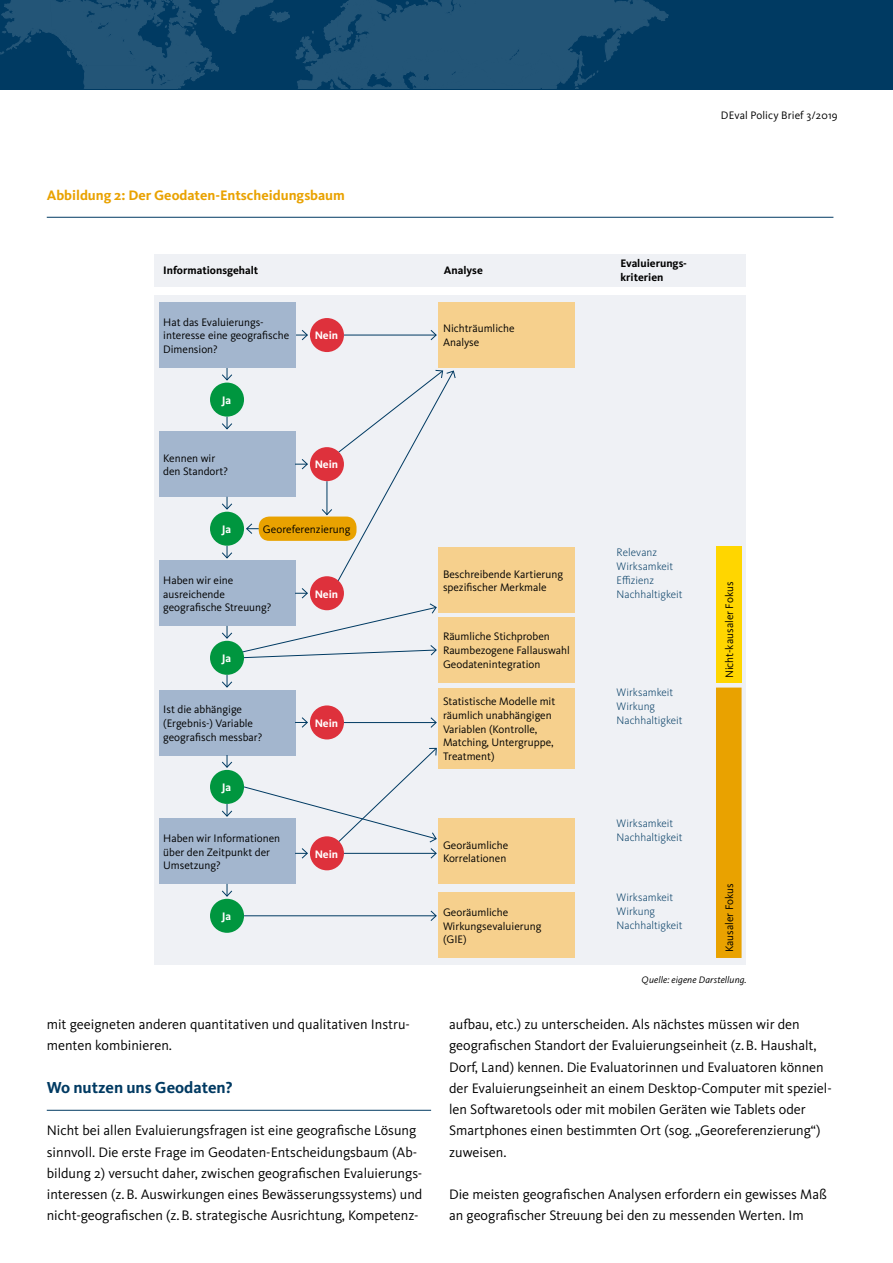
<style>
.page{position:relative;width:893px;height:1263px;background:#fff}
.page>*{position:absolute;margin:0;border:0;box-sizing:border-box;transform-origin:0 0}
.t1{font:700 16.5px "Kievit OT";color:#003a62}
.t2{font:14.25px/21.3px "Kievit OT";color:#000}
.t3{font:700 14.25px "Kievit OT";color:#e9a200}
.t4{font:11.25px/13.8px "Kievit OT";color:#000}
.t5{font:300 11.25px/13.8px "Kievit OT";color:#003a62}
.t6{font:700 11.25px/13.8px "Kievit OT";color:#000}
.t7{font:700 11.25px "Kievit OT";letter-spacing:-.005em;color:#fff}
.t8{font:italic 9.75px "Kievit OT";letter-spacing:.01em;color:#000}
</style>
<div class="page">
<div style="left:0;top:0;width:893px;height:90px;background:#003a62"></div>
<svg style="left:0;top:0;width:669px;height:89px"></svg>
<div style="left:155px;top:295px;width:591px;height:669px;background:#eff1f5"></div>
<div style="left:155px;top:254px;width:591px;height:32px;background:#eff1f5"></div>
<div style="left:159px;top:431px;width:136px;height:66px;background:#a3b6ce"></div>
<div style="left:159px;top:561px;width:136px;height:65px;background:#a3b6ce"></div>
<div style="left:159px;top:690px;width:136px;height:65px;background:#a3b6ce"></div>
<div style="left:159px;top:818px;width:136px;height:66px;background:#a3b6ce"></div>
<svg style="left:295px;top:329px;width:13px;height:12px"></svg>
<svg style="left:295px;top:716px;width:13px;height:12px"></svg>
<hr style="left:343px;top:722px;width:93px;height:1px;background:#003a62">
<svg style="left:430px;top:717px;width:7px;height:11px"></svg>
<svg style="left:243px;top:747px;width:194px;height:112px"></svg>
<hr style="left:244px;top:915px;width:192px;height:1px;background:#003a62">
<svg style="left:430px;top:910px;width:7px;height:11px"></svg>
<hr style="left:344px;top:335px;width:92px;height:1px;background:#003a62">
<svg style="left:430px;top:330px;width:7px;height:11px"></svg>
<svg style="left:222px;top:417px;width:10px;height:13px"></svg>
<svg style="left:222px;top:546px;width:10px;height:13px"></svg>
<svg style="left:222px;top:675px;width:11px;height:13px"></svg>
<svg style="left:222px;top:804px;width:11px;height:13px"></svg>
<svg style="left:222px;top:368px;width:10px;height:13px"></svg>
<svg style="left:222px;top:497px;width:11px;height:13px"></svg>
<svg style="left:222px;top:626px;width:11px;height:13px"></svg>
<svg style="left:221px;top:755px;width:12px;height:13px"></svg>
<svg style="left:222px;top:884px;width:11px;height:13px"></svg>
<svg style="left:239px;top:370px;width:217px;height:289px"></svg>
<div style="left:439px;top:302px;width:136px;height:66px;background:#f6d08d"></div>
<div style="left:439px;top:548px;width:136px;height:65px;background:#f6d08d"></div>
<div style="left:439px;top:617px;width:136px;height:66px;background:#f6d08d"></div>
<div style="left:717px;top:688px;width:24px;height:269px;background:#e9a200"></div>
<div style="left:716px;top:687px;width:26px;height:271px;border:2px solid #e9a200"></div>
<div style="left:716px;top:547px;width:26px;height:136px;background:#ffd600"></div>
<div style="left:439px;top:818px;width:136px;height:66px;background:#f6d08d"></div>
<div style="left:439px;top:893px;width:136px;height:65px;background:#f6d08d"></div>
<div style="left:439px;top:688px;width:136px;height:81px;background:#f6d08d"></div>
<div style="left:210px;top:383px;width:34px;height:34px;background:#00963f;border-radius:50%"></div>
<div style="left:210px;top:512px;width:34px;height:34px;background:#00963f;border-radius:50%"></div>
<div style="left:210px;top:641px;width:34px;height:34px;background:#00963f;border-radius:50%"></div>
<div style="left:210px;top:770px;width:34px;height:34px;background:#00963f;border-radius:50%"></div>
<div style="left:210px;top:899px;width:34px;height:34px;background:#00963f;border-radius:50%"></div>
<div style="left:310px;top:318px;width:34px;height:34px;background:#de313c;border-radius:50%"></div>
<div style="left:310px;top:447px;width:34px;height:34px;background:#de313c;border-radius:50%"></div>
<div style="left:310px;top:576px;width:34px;height:34px;background:#de313c;border-radius:50%"></div>
<div style="left:310px;top:705px;width:34px;height:34px;background:#de313c;border-radius:50%"></div>
<div style="left:310px;top:836px;width:34px;height:34px;background:#de313c;border-radius:50%"></div>
<div style="left:259px;top:516px;width:98px;height:25px;background:#e9a200;border-radius:10px"></div>
<div style="left:159px;top:302px;width:136px;height:66px;background:#a3b6ce"></div>
<hr style="left:47px;top:217px;width:786px;height:1px;background:#003a62">
<hr style="left:47px;top:1110px;width:384px;height:1px;background:#003a62">
<p class="t3" style="left:47px;top:187px;width:300px">Abbildung 2: Der Geodaten-Entscheidungsbaum</p>
<p class="t6" style="left:163px;top:263px;width:96px">Informationsgehalt</p>
<p class="t6" style="left:444px;top:263px;width:40px">Analyse</p>
<p class="t6" style="left:620px;top:256px;width:68px">Evaluierungs&shy;kriterien</p>
<p class="t4" style="left:163px;top:315px;width:128px">Hat das Evaluierungs&shy;interesse eine geografische<br>Dimension?</p>
<p class="t7" style="left:222px;top:393px;width:11px">Ja</p>
<p class="t4" style="left:163px;top:451px;width:66px">Kennen wir den Standort?</p>
<p class="t7" style="left:315px;top:329px;width:25px">Nein</p>
<p class="t7" style="left:315px;top:458px;width:25px">Nein</p>
<p class="t7" style="left:222px;top:523px;width:11px">Ja</p>
<p class="t4" style="left:263px;top:522px;width:89px">Georeferenzierung</p>
<p class="t4" style="left:163px;top:573px;width:110px">Haben wir eine ausreichende geografische Streuung?</p>
<p class="t7" style="left:222px;top:652px;width:11px">Ja</p>
<p class="t4" style="left:163px;top:702px;width:101px">Ist die abhängige (Ergebnis-) Variable geografisch messbar?</p>
<p class="t7" style="left:222px;top:781px;width:11px">Ja</p>
<p class="t4" style="left:163px;top:831px;width:118px">Haben wir Informationen über den Zeitpunkt der<br>Umsetzung?</p>
<p class="t7" style="left:222px;top:910px;width:11px">Ja</p>
<p class="t7" style="left:315px;top:587px;width:25px">Nein</p>
<p class="t7" style="left:315px;top:716px;width:25px">Nein</p>
<p class="t7" style="left:315px;top:847px;width:25px">Nein</p>
<p class="t4" style="left:443px;top:322px;width:73px">Nichträumliche<br>Analyse</p>
<p class="t4" style="left:443px;top:567px;width:122px">Beschreibende Kartierung spezifischer Merkmale</p>
<p class="t4" style="left:443px;top:630px;width:128px">Räumliche Stichproben<br>Raumbezogene Fallauswahl<br>Geodatenintegration</p>
<p class="t4" style="left:443px;top:694px;width:114px">Statistische Modelle mit räumlich unabhängigen<br>Variablen (Kontrolle,<br>Matching, Untergruppe,<br>Treatment)</p>
<p class="t4" style="left:443px;top:838px;width:67px">Georäumliche<br>Korrelationen</p>
<p class="t4" style="left:443px;top:905px;width:100px">Georäumliche<br>Wirkungsevaluierung (GIE)</p>
<p class="t5" style="left:616px;top:546px;width:68px">Relevanz<br>Wirksamkeit<br>Effizienz<br>Nachhaltigkeit</p>
<p class="t5" style="left:616px;top:686px;width:68px">Wirksamkeit<br>Wirkung<br>Nachhaltigkeit</p>
<p class="t5" style="left:616px;top:817px;width:68px">Wirksamkeit<br>Nachhaltigkeit</p>
<p class="t5" style="left:616px;top:891px;width:68px">Wirksamkeit<br>Wirkung<br>Nachhaltigkeit</p>
<p class="t4" style="left:721px;top:109px;width:118px">DEval Policy Brief 3/2019</p>
<p class="t4" style="left:723px;top:678px;width:98px;rotate:-90deg">Nicht-kausaler Fokus</p>
<p class="t4" style="left:723px;top:952px;width:71px;rotate:-90deg">Kausaler Fokus</p>
<p class="t2" style="left:47px;top:1014px;width:365px">mit geeigneten anderen quantitativen und qualitativen Instru&shy;menten kombinieren.</p>
<p class="t1" style="left:47px;top:1078px;width:187px">Wo nutzen uns Geodaten?</p>
<p class="t2" style="left:47px;top:1120px;width:377px">Nicht bei allen Evaluierungsfragen ist eine geografische Lösung sinnvoll. Die erste Frage im Geodaten-Entscheidungsbaum (Ab&shy;bildung 2) versucht daher, zwischen geografischen Evaluierungs&shy;interessen (z.B. Auswirkungen eines Bewässerungssystems) und nicht-geografischen (z.B. strategische Ausrichtung, Kompetenz-</p>
<p class="t8" style="left:642px;top:974px;width:107px">Quelle: eigene Darstellung.</p>
<p class="t2" style="left:449px;top:1014px;width:384px">aufbau, etc.) zu unterscheiden. Als nächstes müssen wir den geografischen Standort der Evaluierungseinheit (z.B. Haushalt, Dorf, Land) kennen. Die Evaluatorinnen und Evaluatoren können der Evaluierungseinheit an einem Desktop-Computer mit speziel&shy;len Softwaretools oder mit mobilen Geräten wie Tablets oder Smartphones einen bestimmten Ort (sog. „Georeferenzierung“) zuweisen.</p>
<p class="t2" style="left:449px;top:1184px;width:379px">Die meisten geografischen Analysen erfordern ein gewisses Maß an geografischer Streuung bei den zu messenden Werten. Im</p>
</div>
